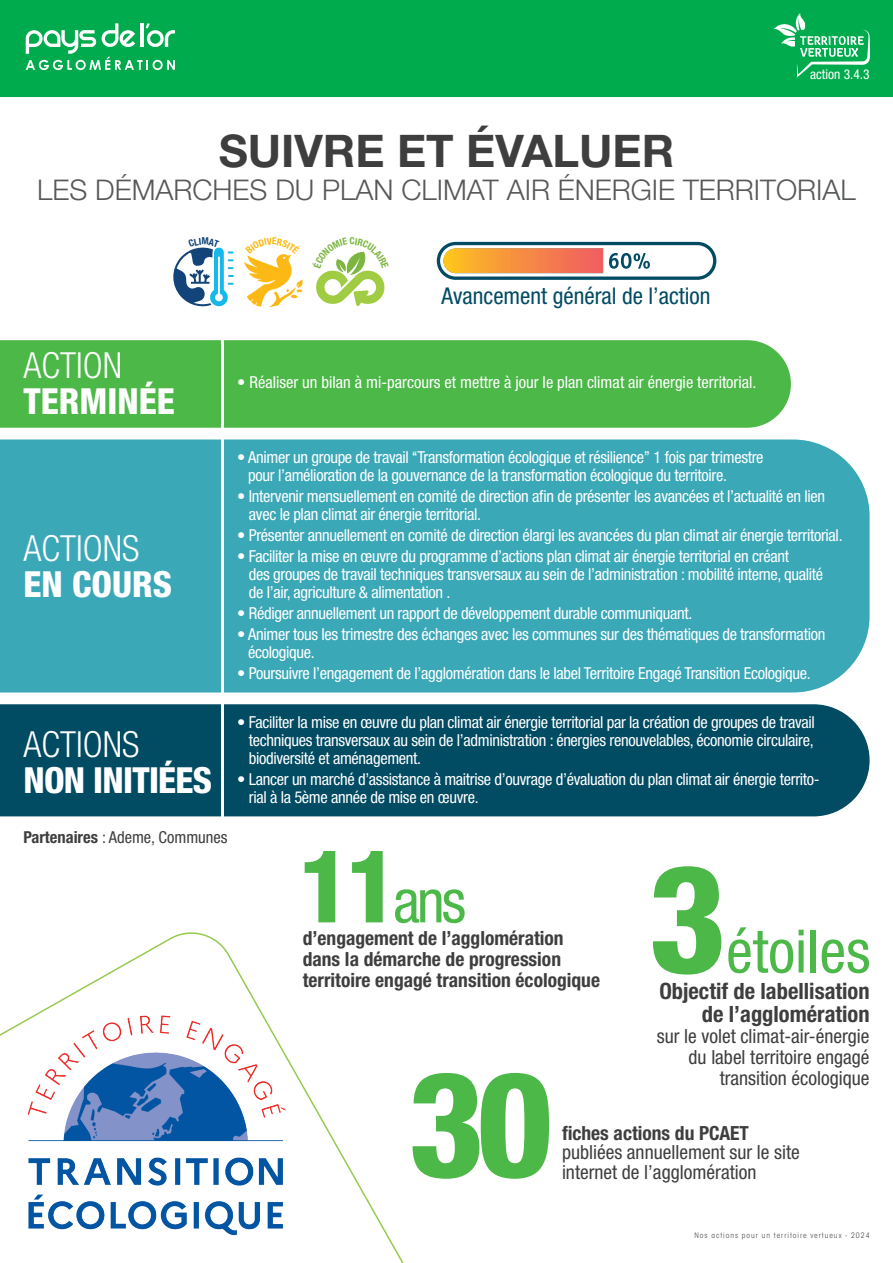
<style>
.page{position:relative;width:893px;height:1263px;background:#fff}
.page>*{position:absolute;margin:0;border:0;box-sizing:border-box;transform-origin:0 0}
.t1{font:800 condensed 150px "Helvetica Neue LT Std";color:#4cb848}
.t2{font:800 condensed 146.55px "Helvetica Neue LT Std";color:#4cb848}
.t3{font:condensed 60px "Helvetica Neue LT Std";color:#4cb848}
.t4{font:700 45px "Helvetica Neue LT Std";color:#3e3e3f}
.t5{font:300 condensed 36px "Helvetica Neue LT Std";color:#fff}
.t6{font:800 condensed 36px "Helvetica Neue LT Std";color:#fff}
.t7{font:800 condensed 36px "Helvetica Neue LT Std";letter-spacing:-.02em;color:#fff}
.t8{font:300 28.5px "Helvetica Neue LT Std";color:#57585a}
.t9{font:condensed 23.1px "Helvetica Neue LT Std";color:#014b63}
.t10{font:700 condensed 22.5px/22.4px "Helvetica Neue LT Std";color:#3e3e3f;text-align:right}
.t11{font:condensed 19.5px/21px "Helvetica Neue LT Std";color:#3e3e3f;text-align:right}
.t12{font:700 condensed 19.5px/21px "Helvetica Neue LT Std";color:#3e3e3f}
.t13{font:condensed 16.5px/18px "Helvetica Neue LT Std";letter-spacing:-.02em;color:#fff}
.t14{font:condensed 16.5px "Helvetica Neue LT Std";color:#fff}
.t15{font:condensed 16.5px "Helvetica Neue LT Std";color:#3e3e3f}
.t16{font:condensed 13.5px "Helvetica Neue LT Std";color:#fff}
.t17{font:condensed 7.5px "ITC Avant Garde Std";letter-spacing:.13em;color:#57585a}
.s1{font-weight:700}
.s2{font-weight:800;font-size:100.8px}
</style>
<div class="page">
<svg style="left:0;top:932px;width:404px;height:331px"></svg>
<div style="left:0;top:0;width:893px;height:97px;background:#00ab4d"></div>
<div style="left:0;top:704px;width:870px;height:112px;background:#014b63"></div>
<div style="left:0;top:439px;width:870px;height:253px;background:#3ba8b8"></div>
<div style="left:0;top:340px;width:791px;height:88px;background:#4cb848"></div>
<hr style="left:221px;top:337px;width:3px;height:483px;background:#fff">
<img style="left:20px;top:1001px;width:273px;height:236px">
<svg style="left:437px;top:242px;width:279px;height:38px"></svg>
<svg style="left:774px;top:13px;width:96px;height:64px"></svg>
<svg style="left:26px;top:23px;width:149px;height:47px"></svg>
<svg style="left:173px;top:247px;width:61px;height:60px"></svg>
<svg style="left:244px;top:254px;width:59px;height:53px"></svg>
<svg style="left:316px;top:251px;width:69px;height:55px"></svg>
<p class="t16" style="left:810px;top:66px;width:61px">action 3.4.3</p>
<h3 class="t4" style="left:219px;top:123px;width:457px">SUIVRE ET ÉVALUER</h3>
<h3 class="t8" style="left:37px;top:173px;width:820px">LES DÉMARCHES DU PLAN CLIMAT AIR ÉNERGIE TERRITORIAL</h3>
<h3 class="t9" style="left:442px;top:283px;width:270px">Avancement général de l’action</h3>
<h3 class="t5" style="left:23px;top:344px;width:100px">ACTION</h3>
<h3 class="t6" style="left:23px;top:379px;width:153px">TERMINÉE</h3>
<p class="t14" style="left:237px;top:373px;width:521px">• Réaliser un bilan à mi-parcours et mettre à jour le plan climat air énergie territorial.</p>
<h3 class="t5" style="left:23px;top:527px;width:117px">ACTIONS</h3>
<h3 class="t6" style="left:23px;top:562px;width:150px">EN COURS</h3>
<p class="t13" style="left:248px;top:448px;width:517px;text-indent:-11px">• Animer un groupe de travail ‘‘Transformation écologique et résilience’’ 1 fois par trimestre pour l’amélioration de la gouvernance de la transformation écologique du territoire.</p>
<p class="t13" style="left:249px;top:487px;width:578px;text-indent:-12px">• Intervenir mensuellement en comité de direction afin de présenter les avancées et l’actualité en lien avec le plan climat air énergie territorial.</p>
<p class="t13" style="left:237px;top:526px;width:607px">• Présenter annuellement en comité de direction élargi les avancées du plan climat air énergie territorial.</p>
<p class="t13" style="left:249px;top:547px;width:576px;text-indent:-12px">• Faciliter la mise en œuvre du programme d’actions plan climat air énergie territorial en créant<br>des groupes de travail techniques transversaux au sein de l’administration : mobilité interne, qualité de l’air, agriculture &amp; alimentation .</p>
<p class="t13" style="left:237px;top:604px;width:456px">• Rédiger annuellement un rapport de développement durable communiquant.</p>
<p class="t13" style="left:248px;top:625px;width:579px;text-indent:-11px">• Animer tous les trimestre des échanges avec les communes sur des thématiques de transformation écologique.</p>
<p class="t13" style="left:237px;top:664px;width:575px">• Poursuivre l’engagement de l’agglomération dans le label Territoire Engagé Transition Ecologique.</p>
<h3 class="t5" style="left:23px;top:724px;width:117px">ACTIONS</h3>
<h3 class="t7" style="left:23px;top:758px;width:190px">NON INITIÉES</h3>
<p class="t15" style="left:23px;top:827px;width:206px"><span class="s1">Partenaires</span> : Ademe, Communes</p>
<p class="t13" style="left:249px;top:713px;width:568px;text-align:justify;text-indent:-12px">• Faciliter la mise en œuvre du plan climat air énergie territorial par la création de groupes de travail techniques transversaux au sein de l’administration : énergies renouvelables, économie circulaire, biodiversité et aménagement.</p>
<p class="t13" style="left:249px;top:770px;width:572px;text-indent:-12px">• Lancer un marché d’assistance à maitrise d’ouvrage d’évaluation du plan climat air énergie territo&shy;rial à la 5ème année de mise en œuvre.</p>
<h3 class="t3" style="left:298px;top:866px;width:169px"><span class="s2">11</span>ans</h3>
<h1 class="t1" style="left:648px;top:826px;width:79px">3</h1>
<h3 class="t3" style="left:726px;top:916px;width:146px">étoiles</h3>
<p class="t12" style="left:303px;top:927px;width:299px">d’engagement de l’agglomération dans la démarche de progression territoire engagé transition écologique</p>
<h3 class="t10" style="left:659px;top:980px;width:212px">Objectif de labellisation de l’agglomération</h3>
<p class="t11" style="left:657px;top:1025px;width:214px">sur le volet climat-air-énergie du label territoire engagé transition écologique</p>
<p class="t12" style="left:562px;top:1122px;width:188px">fiches actions du PCAET</p>
<p class="t11" style="left:562px;top:1141px;width:239px">publiées annuellement sur le site</p>
<h2 class="t2" style="left:408px;top:1034px;width:147px">30</h2>
<p class="t11" style="left:562px;top:1161px;width:196px">internet de l’agglomération</p>
<p class="t17" style="left:694px;top:1230px;width:177px">Nos actions pour un territoire vertueux - 2024</p>
</div>
